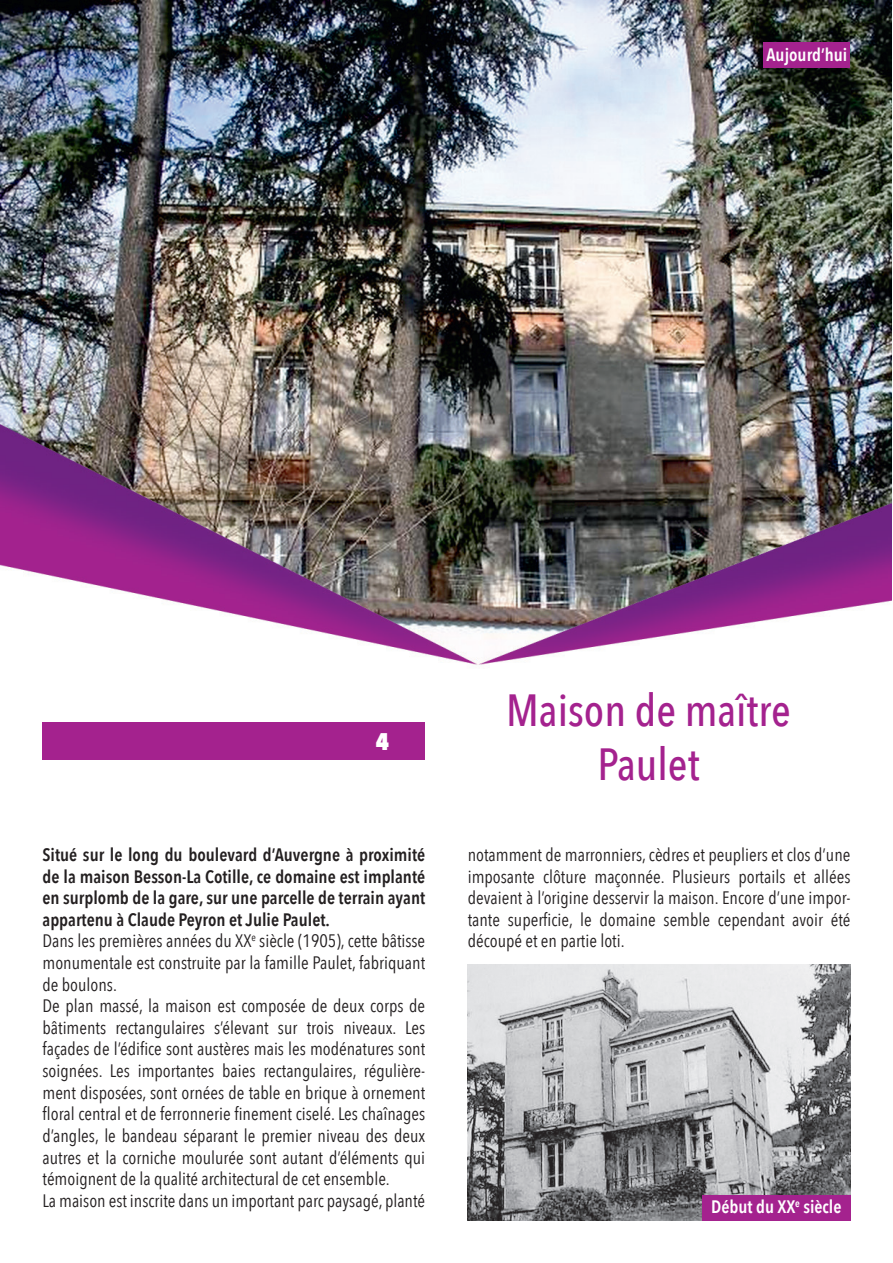
<style>
.page{position:relative;width:893px;height:1263px;background:#fff}
.page>*{position:absolute;margin:0;border:0;box-sizing:border-box;transform-origin:0 0}
.t1{font:500 45px/54px "Avenir Next Condensed";color:#a4228e;text-align:center}
.t2{font:800 24px "Avenir Next Condensed";color:#fff}
.t3{font:18px/21.6px "Avenir Next Condensed";color:#231f20}
.t4{font:600 18px "Avenir Next Condensed";color:#fff}
.s1{font-weight:600}
</style>
<div class="page">
<img style="left:0;top:0;width:891px;height:1221px">
<div style="left:43px;top:722px;width:382px;height:38px;background:#a4228e"></div>
<img style="left:468px;top:964px;width:382px;height:256px">
<div style="left:763px;top:43px;width:87px;height:25px;background:#a4228e"></div>
<div style="left:702px;top:1195px;width:148px;height:25px;background:#a4228e"></div>
<p class="t4" style="left:766px;top:39px;width:82px">Aujourd’hui</p>
<h2 class="t2" style="left:376px;top:726px;width:15px">4</h2>
<h1 class="t1" style="left:506px;top:683px;width:286px">Maison de maître<br>Paulet</h1>
<p class="t3" style="left:43px;top:843px;width:384px"><span class="s1">Situé sur le long du boulevard d’Auvergne à proximité de la maison Besson-La Cotille, ce domaine est implanté en surplomb de la gare, sur une parcelle de terrain ayant appartenu à Claude Peyron et Julie Paulet.<br></span>Dans les premières années du XX<sup>e</sup> siècle (1905), cette bâtisse monumentale est construite par la famille Paulet, fabriquant de boulons.<br>De plan massé, la maison est composée de deux corps de bâtiments rectangulaires s’élevant sur trois niveaux. Les façades de l’édifice sont austères mais les modénatures sont soignées. Les importantes baies rectangulaires, régulière&shy;ment disposées, sont ornées de table en brique à ornement floral central et de ferronnerie finement ciselé. Les chaînages d’angles, le bandeau séparant le premier niveau des deux autres et la corniche moulurée sont autant d’éléments qui témoignent de la qualité architectural de cet ensemble.<br>La maison est inscrite dans un important parc paysagé, planté</p>
<p class="t3" style="left:468px;top:843px;width:384px;text-align:justify">notamment de marronniers, cèdres et peupliers et clos d’une imposante clôture maçonnée. Plusieurs portails et allées devaient à l’origine desservir la maison. Encore d’une impor&shy;tante superficie, le domaine semble cependant avoir été découpé et en partie loti.</p>
<p class="t4" style="left:711px;top:1191px;width:132px">Début du XX<sup>e</sup> siècle</p>
</div>
